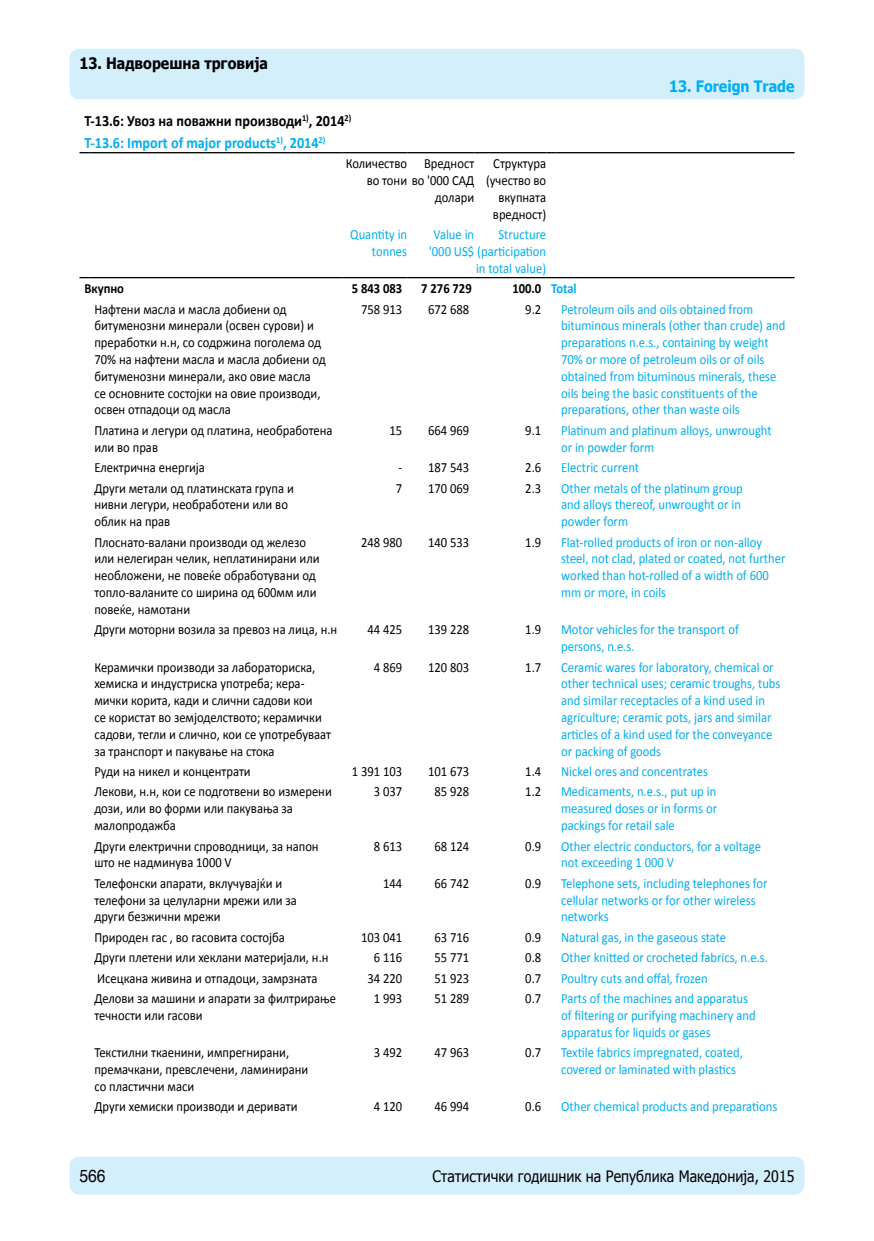
<style>
.page{position:relative;width:874px;height:1241px;background:#fff}
.page>*{position:absolute;margin:0;border:0;box-sizing:border-box;transform-origin:0 0}
.t1{font:17.5px "MACC Swiss";color:#000;scale:.9 1}
.t2{font:700 15.75px/21.7px "Calibri";color:#000;scale:.9 1}
.t3{font:15.75px "Tahoma";color:#000;scale:.9 1}
.t4{font:700 15.75px "Tahoma";color:#000;scale:.9 1}
.t5{font:700 15.75px "Tahoma";color:#00aeef;scale:.9 1}
.t6{font:14px/16.8px "Calibri";color:#000;scale:.9 1}
.t7{font:14px/16.8px "Calibri";color:#00aeef;scale:.9 1}
.t8{font:700 14px "Calibri";color:#000;scale:.9 1}
.s1{color:#00aeef}
</style>
<div class="page">
<div style="left:69px;top:49px;width:735px;height:50px;background:#d4effc;border-radius:10px"></div>
<div style="left:69px;top:1156px;width:735px;height:38px;background:#d4effc;border-radius:10px"></div>
<hr style="left:342px;top:152px;width:65px;height:1px;background:#000">
<hr style="left:407px;top:152px;width:67px;height:1px;background:#000">
<hr style="left:474px;top:152px;width:72px;height:1px;background:#000">
<hr style="left:556px;top:152px;width:238px;height:1px;background:#000">
<hr style="left:89px;top:152px;width:253px;height:1px;background:#000">
<hr style="left:342px;top:277px;width:65px;height:1px;background:#000">
<hr style="left:407px;top:277px;width:67px;height:1px;background:#000">
<hr style="left:474px;top:277px;width:72px;height:1px;background:#000">
<hr style="left:89px;top:277px;width:253px;height:1px;background:#000">
<hr style="left:556px;top:277px;width:238px;height:1px;background:#000">
<p class="t4" style="left:79px;top:52px;width:211px">13. Надворешна трговија</p>
<p class="t2" style="left:84px;top:109px;width:298px">T-13.6: Увоз на поважни производи<sup>1)</sup>, 2014<sup>2)<br></sup><span class="s1">T-13.6: Import of major products</span><sup>1)</sup><span class="s1">, 2014</span><sup>2)</sup></p>
<p class="t6" style="left:366px;top:154px;width:121px;text-indent:-21px">Количество<br>во тони во '000 САД</p>
<p class="t6" style="left:424px;top:154px;width:57px">Вредност</p>
<p class="t6" style="left:435px;top:188px;width:45px">долари</p>
<p class="t6" style="left:486px;top:154px;width:68px;text-align:right">Структура (учество во вкупната вредност)</p>
<p class="t7" style="left:350px;top:225px;width:65px;text-align:right">Quantity in tonnes</p>
<p class="t7" style="left:429px;top:225px;width:131px;text-indent:4px">Value in<br>'000 US$ (participation</p>
<p class="t7" style="left:498px;top:225px;width:54px">Structure</p>
<p class="t7" style="left:476px;top:259px;width:79px">in total value)</p>
<p class="t5" style="left:668px;top:75px;width:141px">13. Foreign Trade</p>
<p class="t8" style="left:84px;top:280px;width:46px">Вкупно</p>
<p class="t8" style="left:351px;top:280px;width:58px">5 843 083</p>
<p class="t8" style="left:421px;top:280px;width:58px">7 276 729</p>
<p class="t8" style="left:512px;top:280px;width:73px">100.0 <span class="s1">Total</span></p>
<p class="t6" style="left:94px;top:300px;width:258px">Нафтени масла и масла добиени од битуменозни минерали (освен сурови) и преработки н.н, со содржина поголема од 70% на нафтени масла и масла добиени од битуменозни минерали, ако овие масла се основните состојки на овие производи, освен отпадоци од масла</p>
<p class="t6" style="left:361px;top:300px;width:47px">758 913</p>
<p class="t6" style="left:428px;top:300px;width:47px">672 688</p>
<p class="t6" style="left:525px;top:300px;width:19px">9.2</p>
<p class="t7" style="left:561px;top:300px;width:250px">Petroleum oils and oils obtained from bituminous minerals (other than crude) and preparations n.e.s., containing by weight 70% or more of petroleum oils or of oils obtained from bituminous minerals, these oils being the basic constituents of the preparations, other than waste oils</p>
<p class="t6" style="left:94px;top:421px;width:266px">Платина и легури од платина, необработена или во прав</p>
<p class="t6" style="left:389px;top:421px;width:16px">15</p>
<p class="t6" style="left:428px;top:421px;width:47px">664 969</p>
<p class="t6" style="left:525px;top:421px;width:19px">9.1</p>
<p class="t7" style="left:561px;top:421px;width:235px">Platinum and platinum alloys, unwrought or in powder form</p>
<p class="t6" style="left:94px;top:458px;width:124px">Електрична енергија</p>
<p class="t6" style="left:398px;top:458px;width:80px">- 187 543</p>
<p class="t6" style="left:525px;top:458px;width:19px">2.6</p>
<p class="t7" style="left:561px;top:458px;width:88px">Electric current</p>
<p class="t6" style="left:94px;top:479px;width:223px">Други метали од платинската група и нивни легури, необработени или во облик на прав</p>
<p class="t6" style="left:395px;top:479px;width:9px">7</p>
<p class="t6" style="left:428px;top:479px;width:47px">170 069</p>
<p class="t6" style="left:525px;top:479px;width:19px">2.3</p>
<p class="t7" style="left:561px;top:479px;width:203px">Other metals of the platinum group and alloys thereof, unwrought or in powder form</p>
<p class="t6" style="left:94px;top:533px;width:252px">Плоснато-валани производи од железо или нелегиран челик, неплатинирани или необложени, не повеќе обработувани од топло-валаните со ширина од 600мм или повеќе, намотани</p>
<p class="t6" style="left:361px;top:533px;width:47px">248 980</p>
<p class="t6" style="left:428px;top:533px;width:47px">140 533</p>
<p class="t6" style="left:525px;top:533px;width:19px">1.9</p>
<p class="t7" style="left:561px;top:533px;width:250px">Flat-rolled products of iron or non-alloy steel, not clad, plated or coated, not further worked than hot-rolled of a width of 600 mm or more, in coils</p>
<p class="t6" style="left:94px;top:620px;width:271px">Други моторни возила за превоз на лица, н.н</p>
<p class="t6" style="left:367px;top:620px;width:40px">44 425</p>
<p class="t6" style="left:428px;top:620px;width:47px">139 228</p>
<p class="t6" style="left:525px;top:620px;width:19px">1.9</p>
<p class="t7" style="left:561px;top:620px;width:199px">Motor vehicles for the transport of persons, n.e.s.</p>
<p class="t6" style="left:94px;top:657px;width:264px">Керамички производи за лабораториска, хемиска и индустриска употреба; кера&shy;мички корита, кади и слични садови кои<br>се користат во земјоделството; керамички садови, тегли и слично, кои се употребуваат за транспорт и пакување на стока</p>
<p class="t6" style="left:373px;top:657px;width:33px">4 869</p>
<p class="t6" style="left:428px;top:657px;width:47px">120 803</p>
<p class="t6" style="left:525px;top:657px;width:19px">1.7</p>
<p class="t7" style="left:561px;top:657px;width:245px">Ceramic wares for laboratory, chemical or other technical uses; ceramic troughs, tubs and similar receptacles of a kind used in agriculture; ceramic pots, jars and similar articles of a kind used for the conveyance or packing of goods</p>
<p class="t6" style="left:94px;top:762px;width:175px">Руди на никел и концентрати</p>
<p class="t6" style="left:351px;top:762px;width:58px">1 391 103</p>
<p class="t6" style="left:428px;top:762px;width:47px">101 673</p>
<p class="t6" style="left:525px;top:762px;width:19px">1.4</p>
<p class="t7" style="left:561px;top:762px;width:165px">Nickel ores and concentrates</p>
<p class="t6" style="left:94px;top:782px;width:265px">Лекови, н.н, кои се подготвени во измерени дози, или во форми или пакувања за малопродажба</p>
<p class="t6" style="left:373px;top:782px;width:33px">3 037</p>
<p class="t6" style="left:434px;top:782px;width:40px">85 928</p>
<p class="t6" style="left:525px;top:782px;width:19px">1.2</p>
<p class="t7" style="left:561px;top:782px;width:175px;text-align:justify">Medicaments, n.e.s., put up in measured doses or in forms or packings for retail sale</p>
<p class="t6" style="left:94px;top:836px;width:251px">Други електрични спроводници, за напон што не надминува 1000 V</p>
<p class="t6" style="left:373px;top:836px;width:33px">8 613</p>
<p class="t6" style="left:434px;top:836px;width:40px">68 124</p>
<p class="t6" style="left:525px;top:836px;width:19px">0.9</p>
<p class="t7" style="left:561px;top:836px;width:223px">Other electric conductors, for a voltage not exceeding 1 000 V</p>
<p class="t6" style="left:94px;top:873px;width:226px">Телефонски апарати, вклучувајќи и телефони за целуларни мрежи или за други безжични мрежи</p>
<p class="t6" style="left:383px;top:873px;width:23px">144</p>
<p class="t6" style="left:434px;top:873px;width:40px">66 742</p>
<p class="t6" style="left:525px;top:873px;width:19px">0.9</p>
<p class="t7" style="left:561px;top:873px;width:231px">Telephone sets, including telephones for cellular networks or for other wireless networks</p>
<p class="t6" style="left:94px;top:928px;width:213px">Природен гас , во гасовита состојба</p>
<p class="t6" style="left:361px;top:928px;width:47px">103 041</p>
<p class="t6" style="left:434px;top:928px;width:40px">63 716</p>
<p class="t6" style="left:525px;top:928px;width:19px">0.9</p>
<p class="t7" style="left:561px;top:928px;width:185px">Natural gas, in the gaseous state</p>
<p class="t6" style="left:94px;top:948px;width:261px">Други плетени или хеклани материјали, н.н</p>
<p class="t6" style="left:373px;top:948px;width:33px">6 116</p>
<p class="t6" style="left:434px;top:948px;width:40px">55 771</p>
<p class="t6" style="left:525px;top:948px;width:19px">0.8</p>
<p class="t7" style="left:561px;top:948px;width:231px">Other knitted or crocheted fabrics, n.e.s.</p>
<p class="t6" style="left:97px;top:968px;width:246px">Исецкана живина и отпадоци, замрзната</p>
<p class="t6" style="left:367px;top:968px;width:40px">34 220</p>
<p class="t6" style="left:434px;top:968px;width:40px">51 923</p>
<p class="t6" style="left:525px;top:968px;width:19px">0.7</p>
<p class="t7" style="left:561px;top:968px;width:164px">Poultry cuts and offal, frozen</p>
<p class="t6" style="left:94px;top:989px;width:270px">Делови за машини и апарати за филтрирање течности или гасови</p>
<p class="t6" style="left:373px;top:989px;width:33px">1 993</p>
<p class="t6" style="left:434px;top:989px;width:40px">51 289</p>
<p class="t6" style="left:525px;top:989px;width:19px">0.7</p>
<p class="t7" style="left:561px;top:989px;width:217px">Parts of the machines and apparatus of filtering or purifying machinery and apparatus for liquids or gases</p>
<p class="t6" style="left:94px;top:1043px;width:239px">Текстилни ткаенини, импрегнирани, премачкани, превслечени, ламинирани со пластични маси</p>
<p class="t6" style="left:373px;top:1043px;width:33px">3 492</p>
<p class="t6" style="left:434px;top:1043px;width:40px">47 963</p>
<p class="t6" style="left:525px;top:1043px;width:19px">0.7</p>
<p class="t7" style="left:561px;top:1043px;width:203px">Textile fabrics impregnated, coated, covered or laminated with plastics</p>
<p class="t6" style="left:94px;top:1097px;width:227px">Други хемиски производи и деривати</p>
<p class="t6" style="left:373px;top:1097px;width:33px">4 120</p>
<p class="t6" style="left:434px;top:1097px;width:40px">46 994</p>
<p class="t6" style="left:525px;top:1097px;width:19px">0.6</p>
<p class="t7" style="left:561px;top:1097px;width:241px">Other chemical products and preparations</p>
<p class="t1" style="left:79px;top:1165px;width:31px">566</p>
<p class="t3" style="left:432px;top:1165px;width:403px">Статистички годишник на Република Македонија, 2015</p>
</div>
